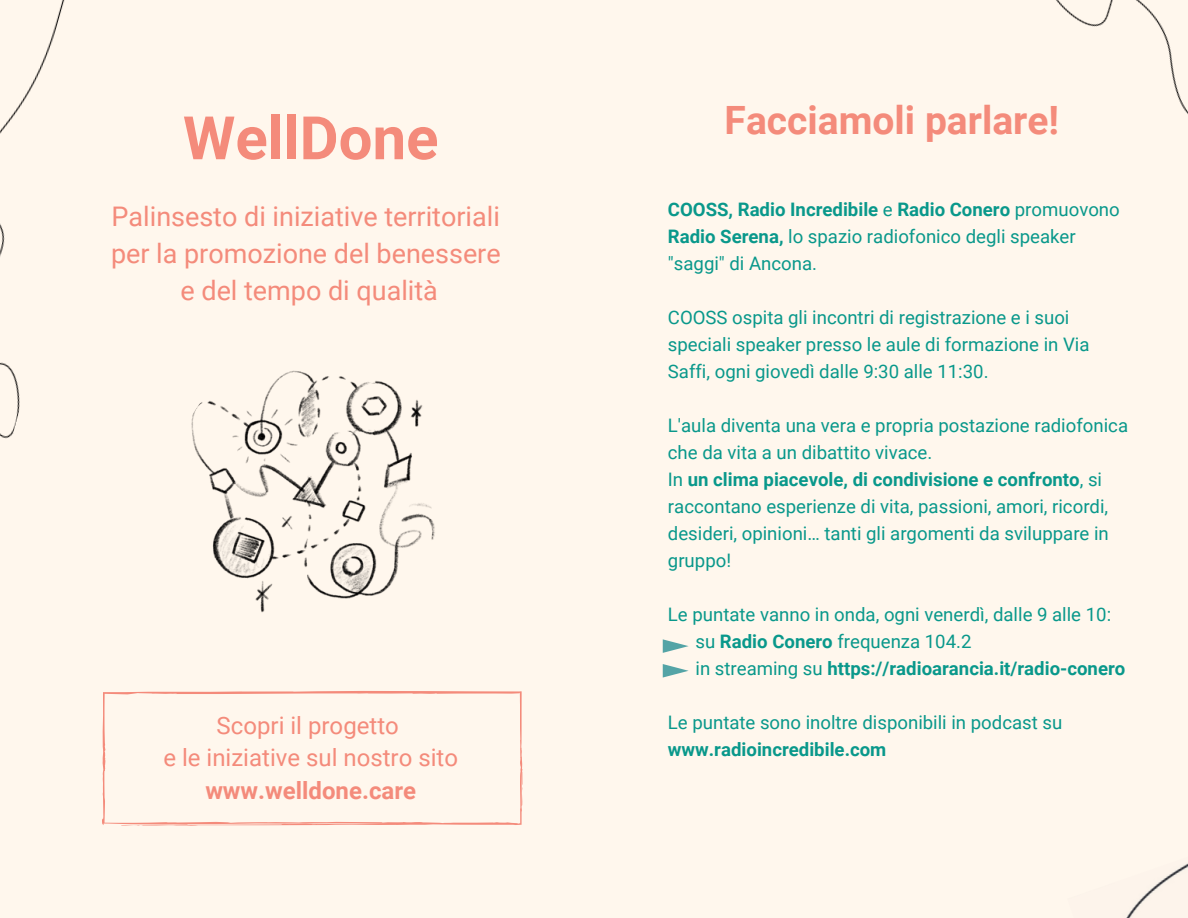
<style>
.page{position:relative;width:1188px;height:918px;background:#fff7ed}
.page>*{position:absolute;margin:0;border:0;box-sizing:border-box;transform-origin:0 0}
.t1{font:700 60px "Roboto";color:#f48b7b}
.t2{font:700 39px "Roboto";color:#f48b7b}
.t3{font:27px/37.2px "Roboto";color:#f48b7b;text-align:center}
.t4{font:24px/32.7px "Roboto";color:#f48b7b;text-align:center}
.t5{font:700 24px "Roboto";color:#f48b7b}
.t6{font:18.6px/27px "Roboto";color:#09988b}
.t7{font:700 18.6px "Roboto";color:#09988b}
.s1{font-weight:700}
</style>
<div class="page">
<img style="left:1126px;top:863px;width:62px;height:55px">
<img style="left:0;top:0;width:65px;height:439px">
<img style="left:1056px;top:0;width:132px;height:114px">
<svg style="left:102px;top:691px;width:421px;height:135px"></svg>
<img style="left:172px;top:348px;width:278px;height:278px;border-radius:50%">
<svg style="left:663px;top:639px;width:26px;height:14px"></svg>
<svg style="left:663px;top:664px;width:26px;height:14px"></svg>
<h1 class="t1" style="left:183px;top:104px;width:257px">WellDone</h1>
<h3 class="t3" style="left:111px;top:198px;width:391px">Palinsesto di iniziative territoriali per la promozione del benessere e del tempo di qualità</h3>
<p class="t4" style="left:163px;top:709px;width:296px">Scopri il progetto<br>e le iniziative sul nostro sito</p>
<p class="t5" style="left:205px;top:777px;width:212px">www.welldone.care</p>
<h2 class="t2" style="left:725px;top:98px;width:336px">Facciamoli parlare!</h2>
<p class="t6" style="left:668px;top:197px;width:453px"><span class="s1">COOSS, Radio Incredibile</span> e <span class="s1">Radio Conero</span> promuovono<br><span class="s1">Radio Serena,</span> lo spazio radiofonico degli speaker "saggi" di Ancona.</p>
<p class="t6" style="left:668px;top:305px;width:423px">COOSS ospita gli incontri di registrazione e i suoi speciali speaker presso le aule di formazione in Via<br>Saffi, ogni giovedì dalle 9:30 alle 11:30.</p>
<p class="t6" style="left:668px;top:413px;width:462px">L'aula diventa una vera e propria postazione radiofonica che da vita a un dibattito vivace.<br>In <span class="s1">un clima piacevole, di condivisione e confronto</span>, si raccontano esperienze di vita, passioni, amori, ricordi, desideri, opinioni… tanti gli argomenti da sviluppare in gruppo!</p>
<p class="t6" style="left:696px;top:602px;width:431px;text-indent:-28px">Le puntate vanno in onda, ogni venerdì, dalle 9 alle 10: su <span class="s1">Radio Conero</span> frequenza 104.2<br>in streaming su <span class="s1">https://radioarancia.it/radio-conero</span></p>
<p class="t6" style="left:668px;top:710px;width:396px">Le puntate sono inoltre disponibili in podcast su</p>
<p class="t7" style="left:668px;top:739px;width:220px">www.radioincredibile.com</p>
</div>
